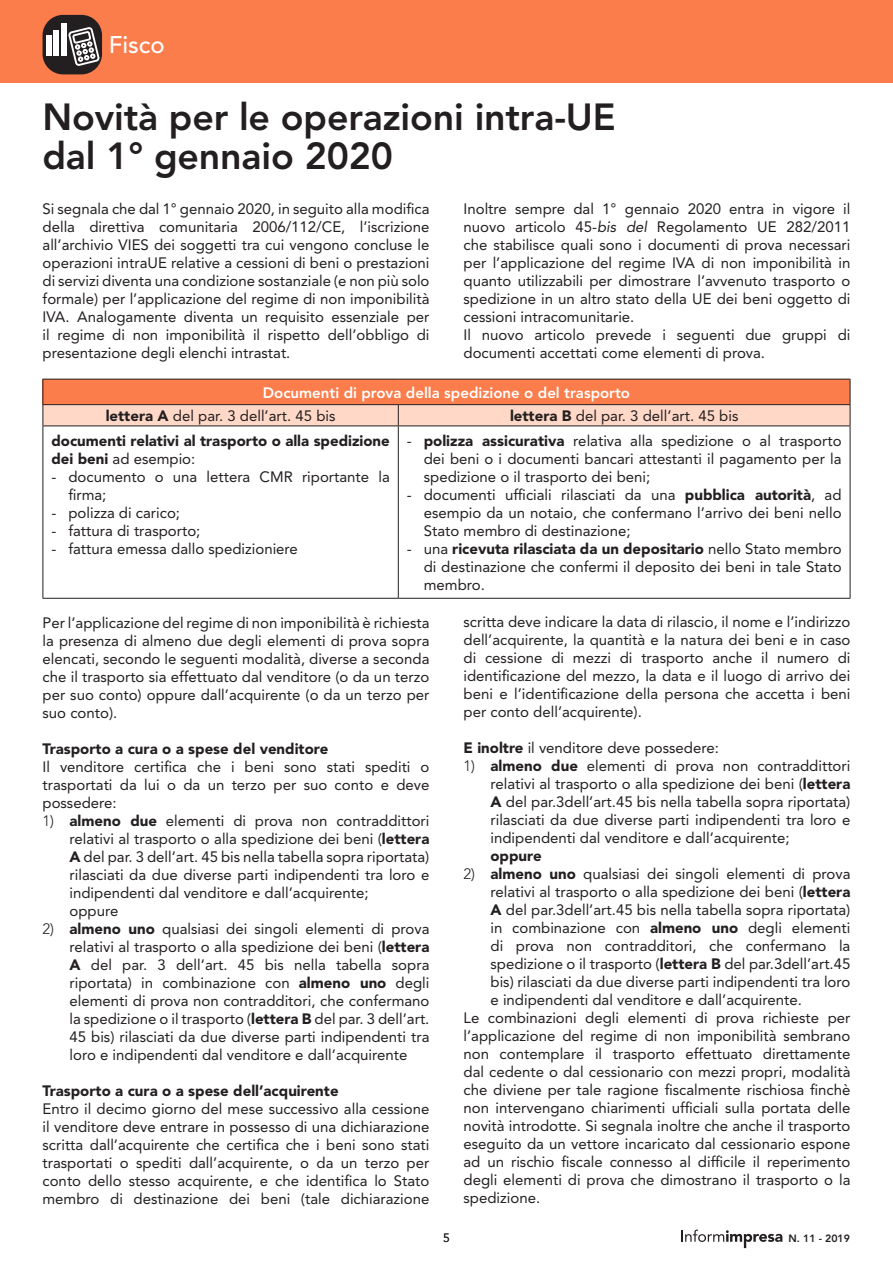
<style>
.page{position:relative;width:893px;height:1263px;background:#fff}
.page>*{position:absolute;margin:0;border:0;box-sizing:border-box;transform-origin:0 0}
.Normale{font:800 37.5px "Avenir LT Std";letter-spacing:-.005em;color:#231f20}
.t1{font:500 24px "Avenir LT Std";color:#fff}
.Normale-2{font:15px/18px "Avenir LT Std";color:#231f20;text-align:justify}
.Paragrafo_elenco{font:15px/18px "Avenir LT Std";color:#231f20;text-align:justify}
.Normale-3{font:900 15px/18px "Avenir LT Std";color:#231f20}
.Normale-4{font:800 15px "Avenir LT Std";color:#fff}
.Paragrafo_elenco-2{font:900 15px "Avenir LT Std";color:#231f20}
.t2{font:12px "Avenir LT Std";color:#231f20}
.t3{font:800 10.5px "Avenir LT Std";color:#231f20}
.s1{font-style:italic}
.s2{font-weight:900}
.s3{font-weight:400}
.s4{font-weight:300}
</style>
<div class="page">
<div style="left:0;top:0;width:893px;height:83px;background:#fb7d4c"></div>
<div style="left:43px;top:15px;width:59px;height:59px;background:#231f20;border-radius:21px"></div>
<svg style="left:68px;top:26px;width:32px;height:39px"></svg>
<div style="left:46px;top:35px;width:6px;height:20px;background:#fff"></div>
<div style="left:53px;top:30px;width:6px;height:26px;background:#fff"></div>
<div style="left:61px;top:23px;width:6px;height:33px;background:#fff"></div>
<svg style="left:681px;top:1229px;width:101px;height:19px"></svg>
<hr style="left:43px;top:598px;width:355px;height:1px;background:#231f20">
<hr style="left:398px;top:598px;width:452px;height:1px;background:#231f20">
<hr style="left:43px;top:426px;width:1px;height:172px;background:#231f20">
<svg style="left:43px;top:379px;width:808px;height:47px;background:#f19f7e"></svg>
<hr style="left:398px;top:426px;width:1px;height:172px;background:#231f20">
<hr style="left:850px;top:426px;width:1px;height:172px;background:#231f20">
<h2 class="t1" style="left:109px;top:31px;width:58px">Fisco</h2>
<p class="Normale" style="left:43px;top:95px;width:575px">Novità per le operazioni intra-UE</p>
<p class="Normale" style="left:43px;top:134px;width:352px">dal 1° gennaio 2020</p>
<p class="Normale-2" style="left:43px;top:199px;width:388px">Si segnala che dal 1° gennaio 2020, in seguito alla modifica della direttiva comunitaria 2006/112/CE, l’iscrizione all’archivio VIES dei soggetti tra cui vengono concluse le operazioni intraUE relative a cessioni di beni o prestazioni di servizi diventa una condizione sostanziale (e non più solo formale) per l’applicazione del regime di non imponibilità IVA. Analogamente diventa un requisito essenziale per il regime di non imponibilità il rispetto dell’obbligo di presentazione degli elenchi intrastat.</p>
<p class="Normale-2" style="left:464px;top:199px;width:388px">Inoltre sempre dal 1° gennaio 2020 entra in vigore il nuovo articolo 45-<span class="s1">bis del</span> Regolamento UE 282/2011 che stabilisce quali sono i documenti di prova necessari per l’applicazione del regime IVA di non imponibilità in quanto utilizzabili per dimostrare l’avvenuto trasporto o spedizione in un altro stato della UE dei beni oggetto di cessioni intracomunitarie.</p>
<p class="Normale-2" style="left:464px;top:325px;width:388px">Il nuovo articolo prevede i seguenti due gruppi di documenti accettati come elementi di prova.</p>
<p class="Normale-4" style="left:263px;top:383px;width:369px">Documenti di prova della spedizione o del trasporto</p>
<p class="Normale-2" style="left:106px;top:407px;width:231px"><span class="s2">lettera A</span> del par. 3 dell’art. 45 bis</p>
<p class="Normale-2" style="left:510px;top:407px;width:230px"><span class="s2">lettera B</span> del par. 3 dell’art. 45 bis</p>
<p class="Normale-3" style="left:51px;top:431px;width:340px">documenti relativi al trasporto o alla spedizione dei beni <span class="s3">ad esempio:</span></p>
<p class="Paragrafo_elenco" style="left:68px;top:468px;width:323px;text-indent:-17px">- documento o una lettera CMR riportante la firma;</p>
<p class="Paragrafo_elenco" style="left:51px;top:504px;width:130px">- polizza di carico;</p>
<p class="Paragrafo_elenco" style="left:51px;top:522px;width:151px">- fattura di trasporto;</p>
<p class="Paragrafo_elenco" style="left:51px;top:540px;width:248px">- fattura emessa dallo spedizioniere</p>
<p class="Paragrafo_elenco" style="left:424px;top:432px;width:419px;text-indent:-17px">- <span class="s2">polizza assicurativa</span> relativa alla spedizione o al trasporto dei beni o i documenti bancari attestanti il pagamento per la spedizione o il trasporto dei beni;</p>
<p class="Paragrafo_elenco" style="left:424px;top:486px;width:419px;text-indent:-17px">- documenti ufficiali rilasciati da una <span class="s2">pubblica autorità</span>, ad esempio da un notaio, che confermano l’arrivo dei beni nello Stato membro di destinazione;</p>
<p class="Paragrafo_elenco" style="left:424px;top:540px;width:419px;text-indent:-17px">- una <span class="s2">ricevuta rilasciata da un depositario</span> nello Stato membro di destinazione che confermi il deposito dei beni in tale Stato membro.</p>
<p class="Normale-2" style="left:43px;top:614px;width:388px">Per l’applicazione del regime di non imponibilità è richiesta la presenza di almeno due degli elementi di prova sopra elencati, secondo le seguenti modalità, diverse a seconda che il trasporto sia effettuato dal venditore (o da un terzo per suo conto) oppure dall’acquirente (o da un terzo per suo conto).</p>
<p class="Normale-3" style="left:43px;top:740px;width:287px">Trasporto a cura o a spese del venditore</p>
<p class="Normale-2" style="left:43px;top:758px;width:388px">Il venditore certifica che i beni sono stati spediti o trasportati da lui o da un terzo per suo conto e deve possedere:</p>
<p class="Normale-2" style="left:70px;top:812px;width:361px;text-indent:-27px"><span class="s4">1)</span> <span class="s2">almeno due</span> elementi di prova non contraddittori relativi al trasporto o alla spedizione dei beni (<span class="s2">lettera A</span> del par. 3 dell’art. 45 bis nella tabella sopra riportata) rilasciati da due diverse parti indipendenti tra loro e indipendenti dal venditore e dall’acquirente;</p>
<p class="Paragrafo_elenco" style="left:70px;top:902px;width:50px">oppure</p>
<p class="Normale-2" style="left:70px;top:920px;width:361px;text-indent:-27px"><span class="s4">2)</span> <span class="s2">almeno uno</span> qualsiasi dei singoli elementi di prova relativi al trasporto o alla spedizione dei beni (<span class="s2">lettera A</span> del par. 3 dell’art. 45 bis nella tabella sopra riportata) in combinazione con <span class="s2">almeno uno</span> degli elementi di prova non contradditori, che confermano la spedizione o il trasporto (<span class="s2">lettera B</span> del par. 3 dell’art.<br>45 bis) rilasciati da due diverse parti indipendenti tra loro e indipendenti dal venditore e dall’acquirente</p>
<p class="Normale-3" style="left:43px;top:1082px;width:298px">Trasporto a cura o a spese dell’acquirente</p>
<p class="Normale-2" style="left:43px;top:1100px;width:388px">Entro il decimo giorno del mese successivo alla cessione il venditore deve entrare in possesso di una dichiarazione scritta dall’acquirente che certifica che i beni sono stati trasportati o spediti dall’acquirente, o da un terzo per conto dello stesso acquirente, e che identifica lo Stato membro di destinazione dei beni (tale dichiarazione</p>
<p class="Normale-2" style="left:463px;top:613px;width:388px">scritta deve indicare la data di rilascio, il nome e l’indirizzo dell’acquirente, la quantità e la natura dei beni e in caso di cessione di mezzi di trasporto anche il numero di identificazione del mezzo, la data e il luogo di arrivo dei beni e l’identificazione della persona che accetta i beni per conto dell’acquirente).</p>
<p class="Normale-2" style="left:463px;top:739px;width:257px"><span class="s2">E inoltre</span> il venditore deve possedere:</p>
<p class="Normale-2" style="left:490px;top:757px;width:361px;text-indent:-27px"><span class="s4">1)</span> <span class="s2">almeno due</span> elementi di prova non contraddittori relativi al trasporto o alla spedizione dei beni (<span class="s2">lettera A</span> del par.3dell’art.45 bis nella tabella sopra riportata) rilasciati da due diverse parti indipendenti tra loro e indipendenti dal venditore e dall’acquirente;</p>
<p class="Paragrafo_elenco-2" style="left:490px;top:846px;width:53px">oppure</p>
<p class="Normale-2" style="left:490px;top:865px;width:361px;text-indent:-27px"><span class="s4">2)</span> <span class="s2">almeno uno</span> qualsiasi dei singoli elementi di prova relativi al trasporto o alla spedizione dei beni (<span class="s2">lettera A</span> del par.3dell’art.45 bis nella tabella sopra riportata) in combinazione con <span class="s2">almeno uno</span> degli elementi di prova non contradditori, che confermano la spedizione o il trasporto (<span class="s2">lettera B</span> del par.3dell’art.45 bis) rilasciati da due diverse parti indipendenti tra loro e indipendenti dal venditore e dall’acquirente.</p>
<p class="Normale-2" style="left:463px;top:1009px;width:388px">Le combinazioni degli elementi di prova richieste per l’applicazione del regime di non imponibilità sembrano non contemplare il trasporto effettuato direttamente dal cedente o dal cessionario con mezzi propri, modalità che diviene per tale ragione fiscalmente rischiosa finchè non intervengano chiarimenti ufficiali sulla portata delle novità introdotte. Si segnala inoltre che anche il trasporto eseguito da un vettore incaricato dal cessionario espone ad un rischio fiscale connesso al difficile il reperimento degli elementi di prova che dimostrano il trasporto o la spedizione.</p>
<p class="t2" style="left:443px;top:1231px;width:8px">5</p>
<p class="t3" style="left:789px;top:1232px;width:63px">N. 11 - 2019</p>
</div>
